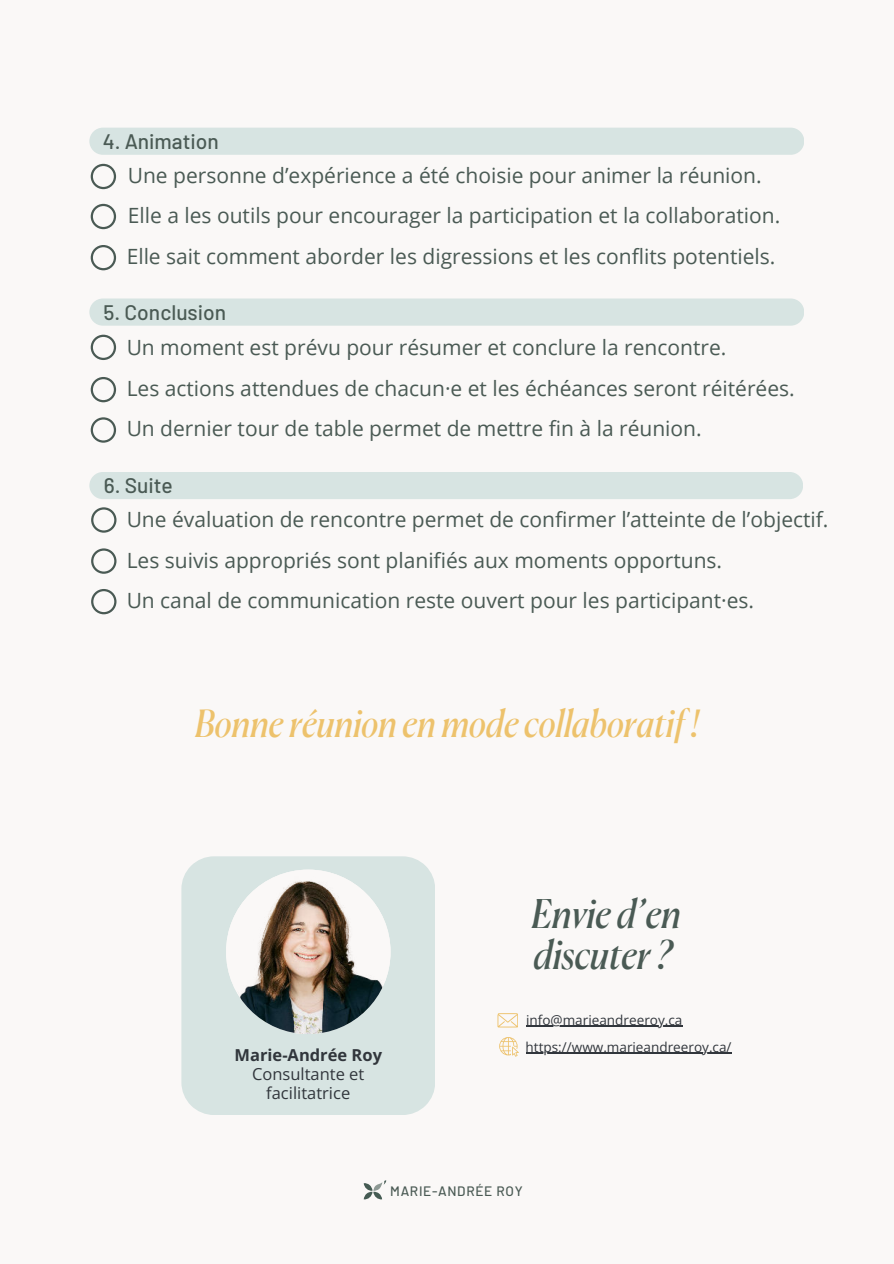
<style>
.page{position:relative;width:894px;height:1264px;background:#fff}
.page>*{position:absolute;margin:0;border:0;box-sizing:border-box;transform-origin:0 0}
.t1{font:italic 39.6px/40.3px "Canela";color:#4a5a54}
.t2{font:italic 37.5px "Canela";color:#edc26c}
.t3{font:21px/40.8px "Open Sans";color:#4a5a54}
.t4{font:500 21px "Barlow";color:#4a5a54}
.t5{font:16.5px/18.9px "Open Sans";color:#31363c;text-align:center}
.t6{font:700 16.5px "Open Sans";color:#31363c}
.t7{font:500 13.65px "Barlow";letter-spacing:.05em;color:#4a5a54}
.t8{font:13.5px "Open Sans";color:#31363c}
</style>
<div class="page">
<div style="left:0;top:0;width:893px;height:1263px;background:#faf8f7"></div>
<svg style="left:363px;top:1180px;width:23px;height:19px"></svg>
<div style="left:89px;top:128px;width:715px;height:27px;background:#d7e4e2;border-radius:14px"></div>
<svg style="left:91px;top:164px;width:25px;height:25px"></svg>
<svg style="left:91px;top:204px;width:25px;height:25px"></svg>
<svg style="left:91px;top:245px;width:25px;height:25px"></svg>
<div style="left:89px;top:298px;width:715px;height:28px;background:#d7e4e2;border-radius:14px"></div>
<svg style="left:91px;top:335px;width:25px;height:25px"></svg>
<svg style="left:91px;top:377px;width:25px;height:25px"></svg>
<svg style="left:91px;top:417px;width:25px;height:25px"></svg>
<div style="left:89px;top:472px;width:713px;height:27px;background:#d7e4e2;border-radius:14px"></div>
<svg style="left:91px;top:507px;width:25px;height:25px"></svg>
<svg style="left:91px;top:548px;width:25px;height:26px"></svg>
<svg style="left:91px;top:589px;width:25px;height:25px"></svg>
<div style="left:181px;top:856px;width:254px;height:258px;background:#d7e4e2"></div>
<img style="left:226px;top:869px;width:164px;height:165px;border-radius:50%">
<svg style="left:497px;top:1013px;width:20px;height:14px"></svg>
<svg style="left:499px;top:1037px;width:19px;height:19px"></svg>
<hr style="left:526px;top:1025px;width:156px;height:1px;background:#31363c">
<hr style="left:525px;top:1052px;width:206px;height:1px;background:#31363c">
<p class="t4" style="left:103px;top:126px;width:118px">4. Animation</p>
<p class="t3" style="left:127px;top:154px;width:655px">Une personne d’expérience a été choisie pour animer la réunion.<br>Elle a les outils pour encourager la participation et la collaboration.<br>Elle sait comment aborder les digressions et les conflits potentiels.</p>
<p class="t4" style="left:104px;top:297px;width:124px">5. Conclusion</p>
<p class="t3" style="left:127px;top:326px;width:669px">Un moment est prévu pour résumer et conclure la rencontre.<br>Les actions attendues de chacun·e et les échéances seront réitérées.<br>Un dernier tour de table permet de mettre fin à la réunion.</p>
<p class="t4" style="left:104px;top:470px;width:70px">6. Suite</p>
<p class="t3" style="left:127px;top:498px;width:703px">Une évaluation de rencontre permet de confirmer l’atteinte de l’objectif.<br>Les suivis appropriés sont planifiés aux moments opportuns.<br>Un canal de communication reste ouvert pour les participant·es.</p>
<h2 class="t2" style="left:195px;top:694px;width:505px">Bonne réunion en mode collaboratif !</h2>
<h1 class="t1" style="left:531px;top:890px;width:151px">Envie d’en discuter ?</h1>
<p class="t6" style="left:234px;top:1043px;width:149px">Marie-Andrée Roy</p>
<p class="t5" style="left:252px;top:1064px;width:114px">Consultante et facilitatrice</p>
<p class="t8" style="left:526px;top:1010px;width:158px">info@marieandreeroy.ca</p>
<p class="t8" style="left:525px;top:1037px;width:207px">https://www.marieandreeroy.ca/</p>
<p class="t7" style="left:390px;top:1181px;width:134px">MARIE-ANDRÉE ROY</p>
</div>
